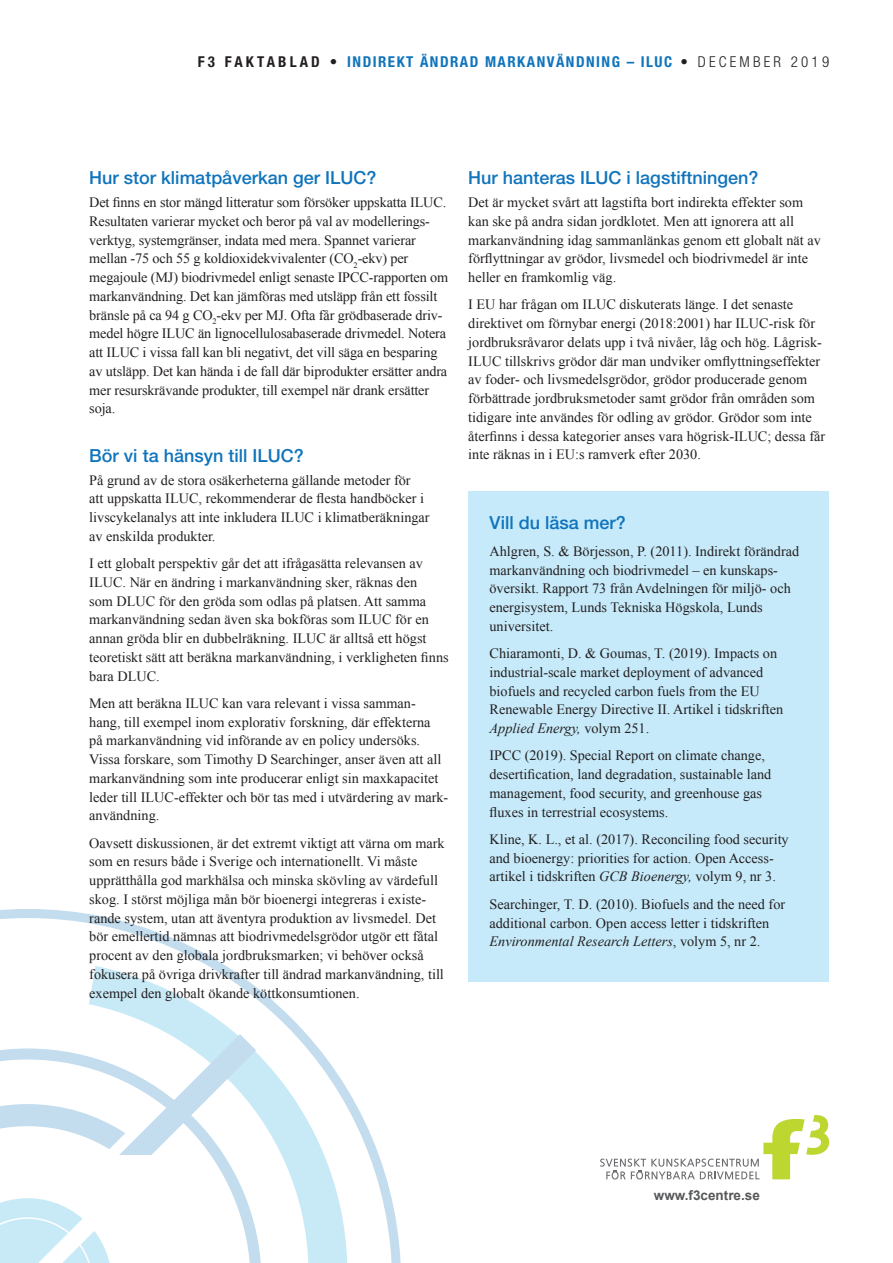
<style>
.page{position:relative;width:893px;height:1263px;background:#fff}
.page>*{position:absolute;margin:0;border:0;box-sizing:border-box;transform-origin:0 0}
.t1{font:500 18px "Helvetica Neue";color:#1074bc}
.t2{font:700 condensed 15px "Helvetica Neue";letter-spacing:.1em;color:#1074bc}
.t3{font:14.25px/18.8px "Times New Roman";color:#231f20}
.t4{font:700 13.5px "Arial";color:#57585a}
.s1{color:#231f20}
.s2{font-weight:300;color:#231f20}
.s3{font-style:italic}
</style>
<div class="page">
<svg style="left:600px;top:1115px;width:229px;height:64px"></svg>
<svg style="left:0;top:909px;width:401px;height:354px"></svg>
<svg style="left:0;top:1034px;width:256px;height:229px"></svg>
<div style="left:468px;top:491px;width:361px;height:490px;background:#c6eafa"></div>
<p class="t2" style="left:198px;top:53px;width:633px"><span class="s1">F3 FAKTABLAD •</span> INDIREKT ÄNDRAD MARKANVÄNDNING – ILUC <span class="s1">•</span> <span class="s2">DECEMBER 2019</span></p>
<p class="t1" style="left:89px;top:167px;width:289px">Hur stor klimatpåverkan ger ILUC?</p>
<p class="t3" style="left:89px;top:193px;width:360px">Det finns en stor mängd litteratur som försöker uppskatta ILUC.<br>Resultaten varierar mycket och beror på val av modellerings&shy;verktyg, systemgränser, indata med mera. Spannet varierar mellan -75 och 55 g koldioxidekvivalenter (CO<sub>2</sub>-ekv) per megajoule (MJ) biodrivmedel enligt senaste IPCC-rapporten om markanvändning. Det kan jämföras med utsläpp från ett fossilt bränsle på ca 94 g CO<sub>2</sub>-ekv per MJ. Ofta får grödbaserade driv&shy;medel högre ILUC än lignocellulosabaserade drivmedel. Notera att ILUC i vissa fall kan bli negativt, det vill säga en besparing av utsläpp. Det kan hända i de fall där biprodukter ersätter andra mer resurskrävande produkter, till exempel när drank ersätter soja.</p>
<p class="t1" style="left:89px;top:444px;width:216px">Bör vi ta hänsyn till ILUC?</p>
<p class="t3" style="left:89px;top:470px;width:342px">På grund av de stora osäkerheterna gällande metoder för<br>att uppskatta ILUC, rekommenderar de flesta handböcker i livscykelanalys att inte inkludera ILUC i klimatberäkningar av enskilda produkter.</p>
<p class="t3" style="left:89px;top:554px;width:361px">I ett globalt perspektiv går det att ifrågasätta relevansen av ILUC. När en ändring i markanvändning sker, räknas den<br>som DLUC för den gröda som odlas på platsen. Att samma markanvändning sedan även ska bokföras som ILUC för en annan gröda blir en dubbelräkning. ILUC är alltså ett högst teoretiskt sätt att beräkna markanvändning, i verkligheten finns bara DLUC.</p>
<p class="t3" style="left:89px;top:694px;width:359px">Men att beräkna ILUC kan vara relevant i vissa samman&shy;hang, till exempel inom explorativ forskning, där effekterna på markanvändning vid införande av en policy undersöks.<br>Vissa forskare, som Timothy D Searchinger, anser även att all markanvändning som inte producerar enligt sin maxkapacitet leder till ILUC-effekter och bör tas med i utvärdering av mark&shy;användning.</p>
<p class="t3" style="left:89px;top:833px;width:357px">Oavsett diskussionen, är det extremt viktigt att värna om mark som en resurs både i Sverige och internationellt. Vi måste upprätthålla god markhälsa och minska skövling av värdefull skog. I störst möjliga mån bör bioenergi integreras i existe&shy;rande system, utan att äventyra produktion av livsmedel. Det bör emellertid nämnas att biodrivmedelsgrödor utgör ett fåtal procent av den globala jordbruksmarken; vi behöver också fokusera på övriga drivkrafter till ändrad markanvändning, till exempel den globalt ökande köttkonsumtionen.</p>
<p class="t1" style="left:468px;top:167px;width:292px">Hur hanteras ILUC i lagstiftningen?</p>
<p class="t3" style="left:468px;top:193px;width:354px">Det är mycket svårt att lagstifta bort indirekta effekter som kan ske på andra sidan jordklotet. Men att ignorera att all markanvändning idag sammanlänkas genom ett globalt nät av förflyttningar av grödor, livsmedel och biodrivmedel är inte heller en framkomlig väg.</p>
<p class="t3" style="left:468px;top:295px;width:358px">I EU har frågan om ILUC diskuterats länge. I det senaste direktivet om förnybar energi (2018:2001) har ILUC-risk för jordbruksråvaror delats upp i två nivåer, låg och hög. Lågrisk-ILUC tillskrivs grödor där man undviker omflyttningseffekter av foder- och livsmedelsgrödor, grödor producerade genom förbättrade jordbruksmetoder samt grödor från områden som tidigare inte användes för odling av grödor. Grödor som inte återfinns i dessa kategorier anses vara högrisk-ILUC; dessa får inte räknas in i EU:s ramverk efter 2030.</p>
<p class="t1" style="left:489px;top:511px;width:138px">Vill du läsa mer?</p>
<p class="t3" style="left:489px;top:542px;width:311px">Ahlgren, S. &amp; Börjesson, P. (2011). Indirekt förändrad markanvändning och biodrivmedel – en kunskaps&shy;översikt. Rapport 73 från Avdelningen för miljö- och energisystem, Lunds Tekniska Högskola, Lunds universitet.</p>
<p class="t3" style="left:489px;top:644px;width:295px">Chiaramonti, D. &amp; Goumas, T. (2019). Impacts on industrial-scale market deployment of advanced biofuels and recycled carbon fuels from the EU Renewable Energy Directive II. Artikel i tidskriften <span class="s3">Applied Energy,</span> volym 251.</p>
<p class="t3" style="left:489px;top:746px;width:283px">IPCC (2019). Special Report on climate change, desertification, land degradation, sustainable land management, food security, and greenhouse gas fluxes in terrestrial ecosystems.</p>
<p class="t3" style="left:489px;top:830px;width:301px">Kline, K. L., et al. (2017). Reconciling food security and bioenergy: priorities for action. Open Access&shy;artikel i tidskriften <span class="s3">GCB Bioenergy,</span> volym 9, nr 3.</p>
<p class="t3" style="left:489px;top:894px;width:297px">Searchinger, T. D. (2010). Biofuels and the need for additional carbon. Open access letter i tidskriften<br><span class="s3">Environmental Research Letters</span>, volym 5, nr 2.</p>
<p class="t4" style="left:654px;top:1186px;width:108px">www.f3centre.se</p>
</div>
